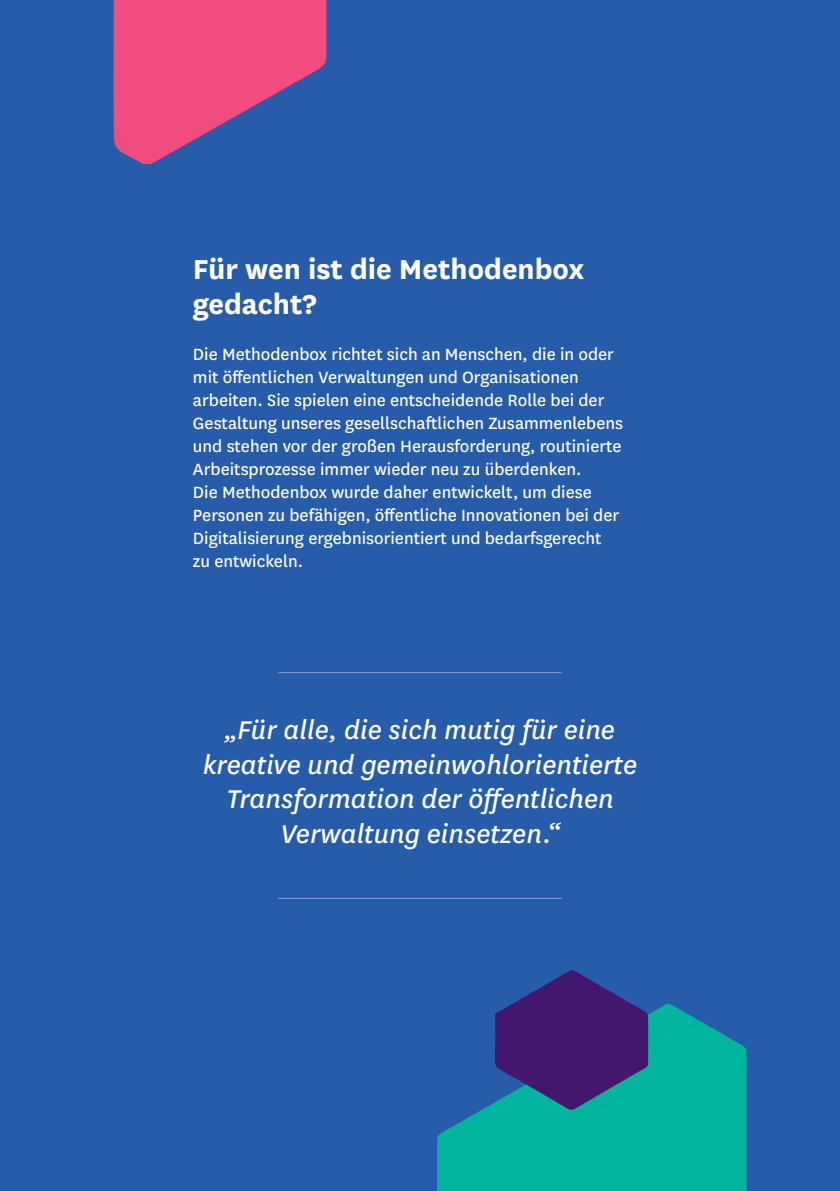
<style>
.page{position:relative;width:840px;height:1191px;background:#fff}
.page>*{position:absolute;margin:0;border:0;box-sizing:border-box;transform-origin:0 0}
.t1{font:700 32px/34.4px "National";color:#fff}
.t2{font:italic 30px/34.4px "National";color:#fff;text-align:center}
.t3{font:19px/23px "National";color:#fff}
</style>
<div class="page">
<div style="left:0;top:0;width:839px;height:1191px;background:#275caa"></div>
<svg style="left:437px;top:1004px;width:309px;height:187px;fill:#00b59d"></svg>
<hr style="left:278px;top:898px;width:283px;height:1px;background:#8d9acd">
<hr style="left:278px;top:672px;width:283px;height:1px;background:#8d9acd">
<svg style="left:494px;top:970px;width:153px;height:140px"></svg>
<svg style="left:113px;top:0;width:213px;height:165px"></svg>
<h1 class="t1" style="left:193px;top:250px;width:392px">Für wen ist die Methodenbox gedacht?</h1>
<p class="t3" style="left:193px;top:341px;width:431px">Die Methodenbox richtet sich an Menschen, die in oder mit öffentlichen Verwaltungen und Organisationen arbeiten. Sie spielen eine entscheidende Rolle bei der Gestaltung unseres gesellschaftlichen Zusammenlebens und stehen vor der großen Herausforderung, routinierte Arbeitsprozesse immer wieder neu zu überdenken.<br>Die Methodenbox wurde daher entwickelt, um diese Personen zu befähigen, öffentliche Innovationen bei der Digitalisierung ergebnisorientiert und bedarfsgerecht zu entwickeln.</p>
<h2 class="t2" style="left:203px;top:711px;width:435px">„Für alle, die sich mutig für eine kreative und gemeinwohlorientierte<br>Transformation der öffentlichen<br>Verwaltung einsetzen.“</h2>
</div>
